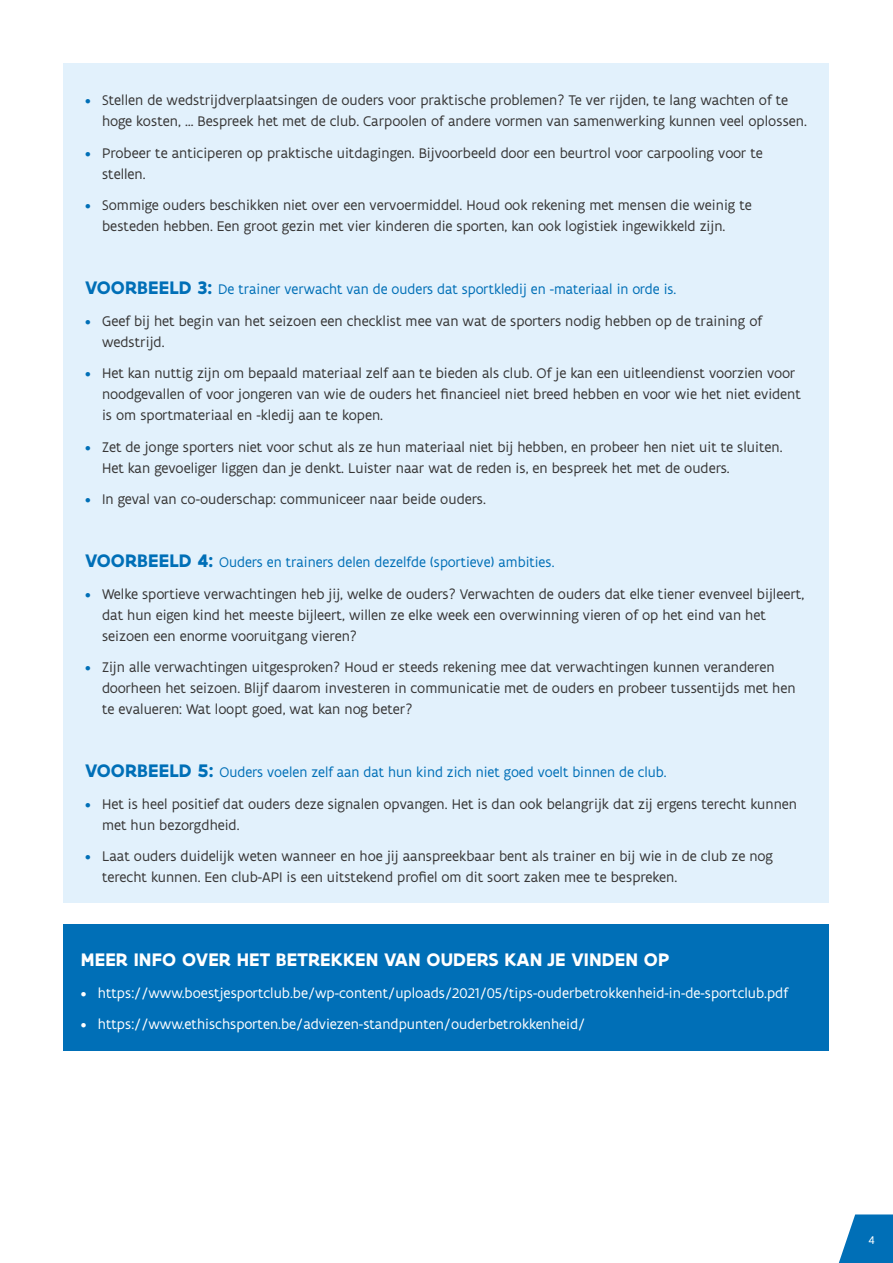
<style>
.page{position:relative;width:893px;height:1263px;background:#fff}
.page>*{position:absolute;margin:0;border:0;box-sizing:border-box;transform-origin:0 0}
.t1{font:700 19.5px "Flanders Art Sans";letter-spacing:.005em;color:#fff}
.t2{font:15px/21px "Flanders Art Sans";color:#373636}
.t3{font:15px "Flanders Art Sans";color:#006fb7}
.t4{font:15px "Flanders Art Sans";color:#fff}
.nummertje{font:12px "Flanders Art Sans";color:#fff}
.s1{color:#006fb7}
.s2{font-weight:700;font-size:19.5px}
</style>
<div class="page">
<div style="left:64px;top:64px;width:765px;height:839px;background:#e2f1fc"></div>
<div style="left:64px;top:924px;width:765px;height:126px;background:#006fb7"></div>
<svg style="left:839px;top:1214px;width:54px;height:49px;background:#2785c2"></svg>
<p class="t2" style="left:102px;top:89px;width:706px;text-indent:-17px"><span class="s1">•</span> Stellen de wedstrijdverplaatsingen de ouders voor praktische problemen? Te ver rijden, te lang wachten of te hoge kosten, … Bespreek het met de club. Carpoolen of andere vormen van samenwerking kunnen veel oplossen.</p>
<p class="t2" style="left:102px;top:142px;width:662px;text-indent:-17px"><span class="s1">•</span> Probeer te anticiperen op praktische uitdagingen. Bijvoorbeeld door een beurtrol voor carpooling voor te stellen.</p>
<p class="t2" style="left:102px;top:194px;width:651px;text-indent:-17px"><span class="s1">•</span> Sommige ouders beschikken niet over een vervoermiddel. Houd ook rekening met mensen die weinig te besteden hebben. Een groot gezin met vier kinderen die sporten, kan ook logistiek ingewikkeld zijn.</p>
<p class="t3" style="left:85px;top:280px;width:593px"><span class="s2">VOORBEELD 3:</span> De trainer verwacht van de ouders dat sportkledij en -materiaal in orde is.</p>
<p class="t2" style="left:102px;top:310px;width:662px;text-indent:-17px"><span class="s1">•</span> Geef bij het begin van het seizoen een checklist mee van wat de sporters nodig hebben op de training of wedstrijd.</p>
<p class="t2" style="left:102px;top:362px;width:700px;text-indent:-17px"><span class="s1">•</span> Het kan nuttig zijn om bepaald materiaal zelf aan te bieden als club. Of je kan een uitleendienst voorzien voor noodgevallen of voor jongeren van wie de ouders het financieel niet breed hebben en voor wie het niet evident is om sportmateriaal en -kledij aan te kopen.</p>
<p class="t2" style="left:102px;top:436px;width:682px;text-indent:-17px"><span class="s1">•</span> Zet de jonge sporters niet voor schut als ze hun materiaal niet bij hebben, en probeer hen niet uit te sluiten.<br>Het kan gevoeliger liggen dan je denkt. Luister naar wat de reden is, en bespreek het met de ouders.</p>
<p class="t2" style="left:85px;top:488px;width:402px"><span class="s1">•</span> In geval van co-ouderschap: communiceer naar beide ouders.</p>
<p class="t3" style="left:85px;top:553px;width:471px"><span class="s2">VOORBEELD 4:</span> Ouders en trainers delen dezelfde (sportieve) ambities.</p>
<p class="t2" style="left:102px;top:583px;width:704px;text-indent:-17px"><span class="s1">•</span> Welke sportieve verwachtingen heb jij, welke de ouders? Verwachten de ouders dat elke tiener evenveel bijleert, dat hun eigen kind het meeste bijleert, willen ze elke week een overwinning vieren of op het eind van het seizoen een enorme vooruitgang vieren?</p>
<p class="t2" style="left:102px;top:656px;width:695px;text-indent:-17px"><span class="s1">•</span> Zijn alle verwachtingen uitgesproken? Houd er steeds rekening mee dat verwachtingen kunnen veranderen doorheen het seizoen. Blijf daarom investeren in communicatie met de ouders en probeer tussentijds met hen te evalueren: Wat loopt goed, wat kan nog beter?</p>
<p class="t3" style="left:85px;top:763px;width:583px"><span class="s2">VOORBEELD 5:</span> Ouders voelen zelf aan dat hun kind zich niet goed voelt binnen de club.</p>
<p class="t2" style="left:102px;top:793px;width:697px;text-indent:-17px"><span class="s1">•</span> Het is heel positief dat ouders deze signalen opvangen. Het is dan ook belangrijk dat zij ergens terecht kunnen met hun bezorgdheid.</p>
<p class="t2" style="left:102px;top:845px;width:672px;text-indent:-17px"><span class="s1">•</span> Laat ouders duidelijk weten wanneer en hoe jij aanspreekbaar bent als trainer en bij wie in de club ze nog terecht kunnen. Een club-API is een uitstekend profiel om dit soort zaken mee te bespreken.</p>
<p class="t1" style="left:81px;top:947px;width:590px">MEER INFO OVER HET BETREKKEN VAN OUDERS KAN JE VINDEN OP</p>
<p class="t4" style="left:81px;top:983px;width:709px">• https://www.boestjesportclub.be/wp-content/uploads/2021/05/tips-ouderbetrokkenheid-in-de-sportclub.pdf</p>
<p class="t4" style="left:81px;top:1015px;width:506px">• https://www.ethischsporten.be/adviezen-standpunten/ouderbetrokkenheid/</p>
<p class="nummertje" style="left:869px;top:1233px;width:7px">4</p>
</div>
